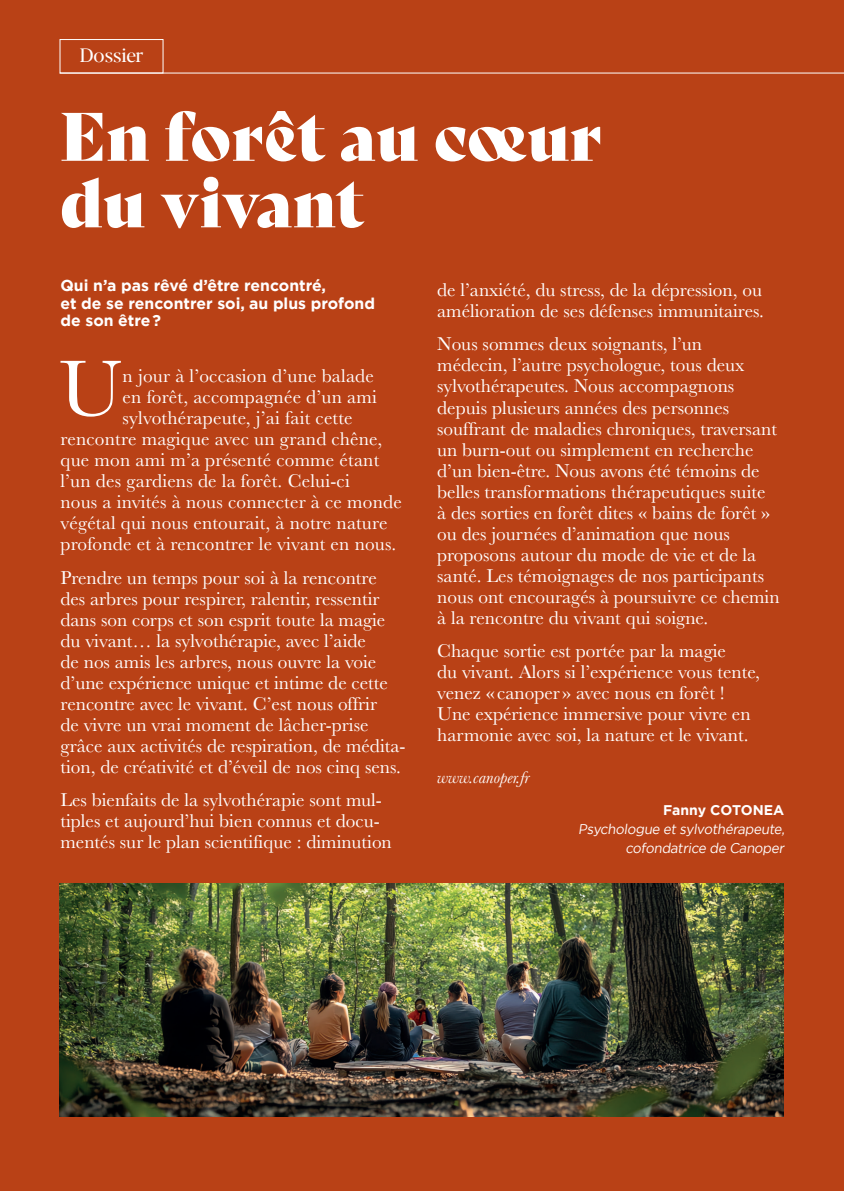
<style>
.page{position:relative;width:844px;height:1191px;background:#fff}
.page>*{position:absolute;margin:0;border:0;box-sizing:border-box;transform-origin:0 0}
.t1{font:82.6px "Baskerville";color:#fff}
.t2{font:66.5px/66.5px "Bely Display";color:#fff}
.t3{font:19.25px/21px "Baskerville";color:#fff}
.t4{font:19.25px "Blacker Display";color:#fff}
.t5{font:italic 17.5px "Baskerville";color:#fff}
.t6{font:700 15.75px/17.5px "Gotham";color:#fff}
.t7{font:14px/19.2px "Gotham";color:#fff;text-align:right;scale:.95 1}
.t8{font:700 14px "Gotham";color:#fff}
</style>
<div class="page">
<div style="left:0;top:0;width:843px;height:1191px;background:#b94116"></div>
<hr style="left:843px;top:0;width:1px;height:1191px;background:#b94116">
<hr style="left:60px;top:73px;width:783px;height:1px;background:#fff">
<div style="left:60px;top:39px;width:103px;height:34px;border:1px solid #fff"></div>
<img style="left:59px;top:883px;width:724px;height:233px">
<p class="t4" style="left:80px;top:44px;width:65px">Dossier</p>
<h2 class="t2" style="left:60px;top:98px;width:543px">En forêt au cœur du vivant</h2>
<p class="t6" style="left:60px;top:277px;width:316px">Qui n’a pas rêvé d’être rencontré,<br>et de se rencontrer soi, au plus profond de son être ?</p>
<h1 class="t1" style="left:59px;top:336px;width:65px">U</h1>
<p class="t3" style="left:123px;top:366px;width:253px">n jour à l’occasion d’une balade</p>
<p class="t3" style="left:123px;top:387px;width:256px">en forêt, accompagnée d’un ami</p>
<p class="t3" style="left:123px;top:408px;width:231px">sylvothérapeute, j’ai fait cette</p>
<p class="t3" style="left:60px;top:429px;width:323px">rencontre magique avec un grand chêne,</p>
<p class="t3" style="left:60px;top:450px;width:320px">que mon ami m’a présenté comme étant</p>
<p class="t3" style="left:60px;top:471px;width:291px">l’un des gardiens de la forêt. Celui-ci</p>
<p class="t3" style="left:60px;top:492px;width:343px">nous a invités à nous connecter à ce monde</p>
<p class="t3" style="left:60px;top:513px;width:328px">végétal qui nous entourait, à notre nature</p>
<p class="t3" style="left:60px;top:534px;width:337px">profonde et à rencontrer le vivant en nous.</p>
<p class="t3" style="left:60px;top:567px;width:346px">Prendre un temps pour soi à la rencontre des arbres pour respirer, ralentir, ressentir dans son corps et son esprit toute la magie du vivant… la sylvothérapie, avec l’aide<br>de nos amis les arbres, nous ouvre la voie d’une expérience unique et intime de cette rencontre avec le vivant. C’est nous offrir<br>de vivre un vrai moment de lâcher-prise grâce aux activités de respiration, de médita&shy;tion, de créativité et d’éveil de nos cinq sens.</p>
<p class="t3" style="left:60px;top:790px;width:333px">Les bienfaits de la sylvothérapie sont mul&shy;tiples et aujourd’hui bien connus et docu&shy;mentés sur le plan scientifique : diminution</p>
<p class="t3" style="left:437px;top:280px;width:328px">de l’anxiété, du stress, de la dépression, ou amélioration de ses défenses immunitaires.</p>
<p class="t3" style="left:437px;top:334px;width:344px">Nous sommes deux soignants, l’un<br>médecin, l’autre psychologue, tous deux sylvothérapeutes. Nous accompagnons depuis plusieurs années des personnes souffrant de maladies chroniques, traversant un burn-out ou simplement en recherche d’un bien-être. Nous avons été témoins de belles transformations thérapeutiques suite<br>à des sorties en forêt dites « bains de forêt » ou des journées d’animation que nous proposons autour du mode de vie et de la santé. Les témoignages de nos participants nous ont encouragés à poursuivre ce chemin à la rencontre du vivant qui soigne.</p>
<p class="t3" style="left:437px;top:640px;width:324px">Chaque sortie est portée par la magie<br>du vivant. Alors si l’expérience vous tente, venez « canoper » avec nous en forêt !<br>Une expérience immersive pour vivre en harmonie avec soi, la nature et le vivant.</p>
<p class="t5" style="left:437px;top:765px;width:94px">www.canoper.fr</p>
<p class="t8" style="left:663px;top:800px;width:122px">Fanny COTONEA</p>
<p class="t7" style="left:578px;top:819px;width:221px">Psychologue et sylvothérapeute, cofondatrice de Canoper</p>
</div>
